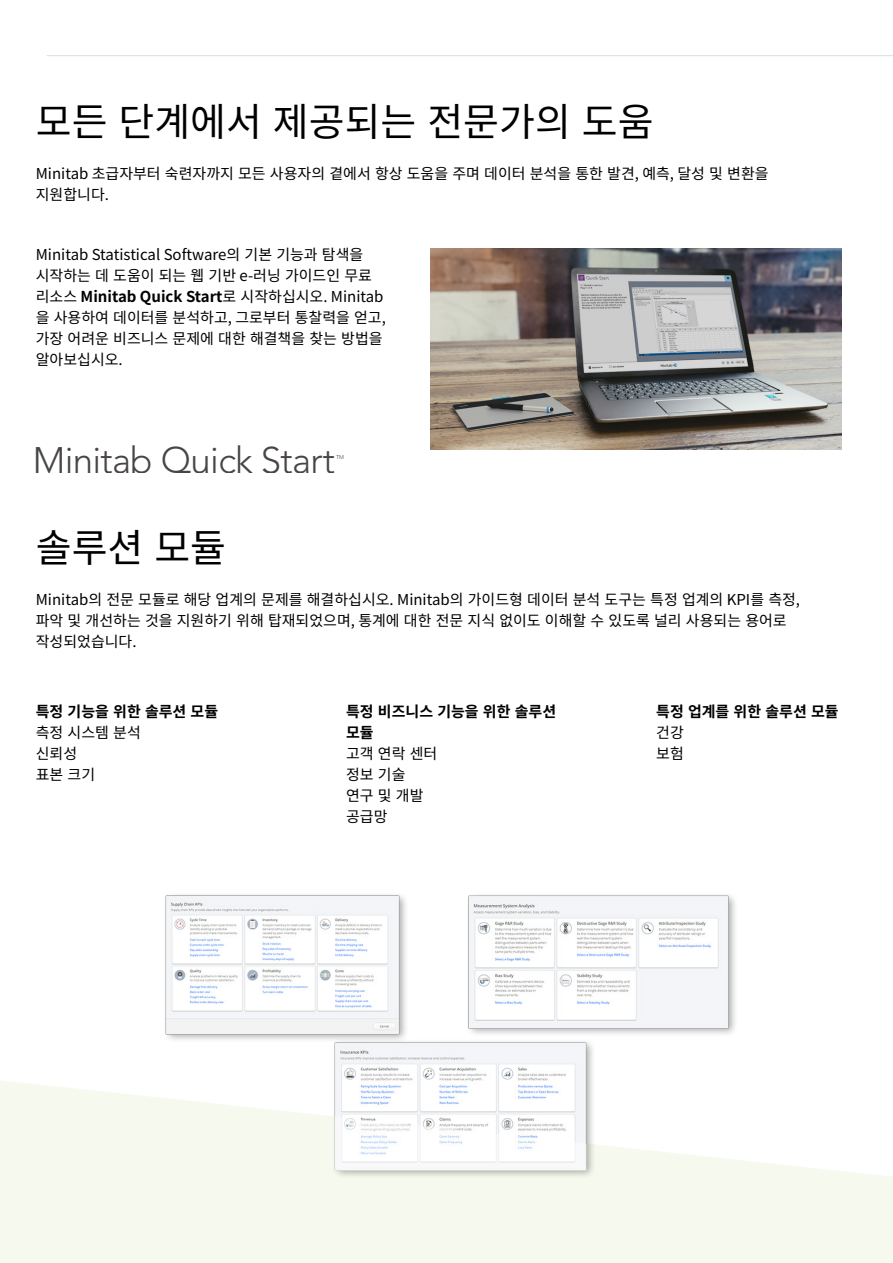
<style>
.page{position:relative;width:893px;height:1263px;background:#fff}
.page>*{position:absolute;margin:0;border:0;box-sizing:border-box;transform-origin:0 0}
.t1{font:39px "Noto Sans KR";color:#000}
.t2{font:300 36.6px "Avenir LT Std";letter-spacing:-.02em;color:#484544}
.t3{font:15px/21px "Noto Sans KR";color:#000}
.t4{font:700 15px/21px "Noto Sans KR";color:#000}
.t5{font:300 5.55px "Avenir LT Std";color:#484544}
.s1{font-weight:700}
</style>
<div class="page">
<hr style="left:47px;top:55px;width:846px;height:1px;background:#dbdee2">
<img style="left:430px;top:248px;width:412px;height:202px">
<img style="left:165px;top:895px;width:570px;height:185px">
<svg style="left:0;top:1080px;width:893px;height:183px;fill:#f6f9ed"></svg>
<h1 class="t1" style="left:36px;top:100px;width:619px">모든 단계에서 제공되는 전문가의 도움</h1>
<p class="t3" style="left:36px;top:163px;width:734px">Minitab 초급자부터 숙련자까지 모든 사용자의 곁에서 항상 도움을 주며 데이터 분석을 통한 발견, 예측, 달성 및 변환을 지원합니다.</p>
<p class="t3" style="left:36px;top:245px;width:352px">Minitab Statistical Software의 기본 기능과 탐색을 시작하는 데 도움이 되는 웹 기반 e-러닝 가이드인 무료 리소스 <span class="s1">Minitab Quick Start</span>로 시작하십시오. Minitab 을 사용하여 데이터를 분석하고, 그로부터 통찰력을 얻고, 가장 어려운 비즈니스 문제에 대한 해결책을 찾는 방법을 알아보십시오.</p>
<h2 class="t2" style="left:33px;top:438px;width:304px">Minitab Quick Start</h2>
<p class="t5" style="left:336px;top:454px;width:10px">TM</p>
<h1 class="t1" style="left:36px;top:526px;width:192px">솔루션 모듈</h1>
<p class="t3" style="left:36px;top:589px;width:766px">Minitab의 전문 모듈로 해당 업계의 문제를 해결하십시오. Minitab의 가이드형 데이터 분석 도구는 특정 업계의 KPI를 측정, 파악 및 개선하는 것을 지원하기 위해 탑재되었으며, 통계에 대한 전문 지식 없이도 이해할 수 있도록 널리 사용되는 용어로 작성되었습니다.</p>
<p class="t4" style="left:36px;top:701px;width:184px">특정 기능을 위한 솔루션 모듈</p>
<p class="t3" style="left:36px;top:722px;width:106px">측정 시스템 분석 신뢰성<br>표본 크기</p>
<p class="t4" style="left:346px;top:701px;width:211px">특정 비즈니스 기능을 위한 솔루션 모듈</p>
<p class="t3" style="left:346px;top:743px;width:93px">고객 연락 센터 정보 기술<br>연구 및 개발 공급망</p>
<p class="t4" style="left:656px;top:701px;width:184px">특정 업계를 위한 솔루션 모듈</p>
<p class="t3" style="left:656px;top:722px;width:29px">건강 보험</p>
</div>
